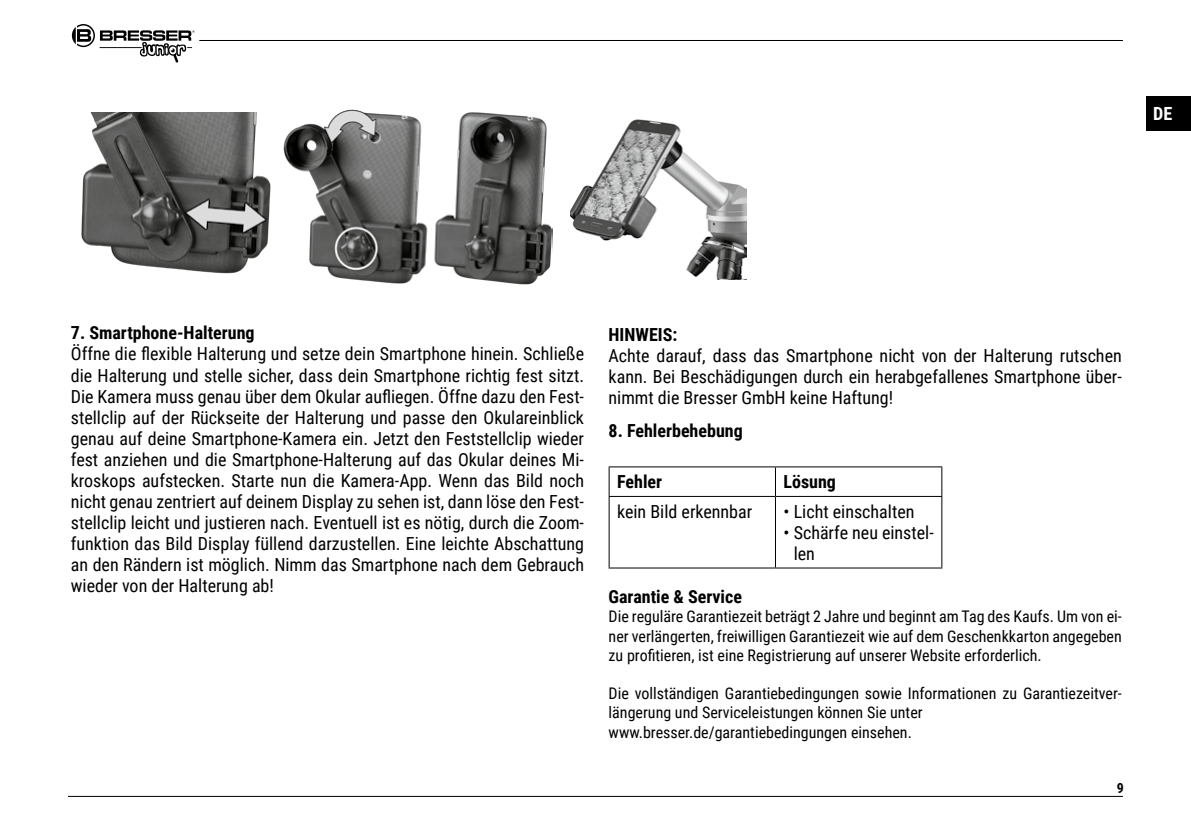
<style>
.page{position:relative;width:1191px;height:840px;background:#fff}
.page>*{position:absolute;margin:0;border:0;box-sizing:border-box;transform-origin:0 0}
.t1{font:700 18.2px "Roboto Condensed";color:#fff}
.t2{font:18px/21px "Roboto Condensed";color:#000;text-align:justify}
.t3{font:700 18px "Roboto Condensed";color:#000}
.t4{font:16px/19.2px "Roboto Condensed";color:#000;text-align:justify}
.t5{font:700 14px "Roboto Condensed";color:#000}
</style>
<div class="page">
<hr style="left:68px;top:795px;width:1055px;height:1px;background:#000">
<hr style="left:199px;top:40px;width:924px;height:1px;background:#000">
<svg style="left:72px;top:24px;width:123px;height:38px"></svg>
<div style="left:1146px;top:96px;width:45px;height:35px;background:#000"></div>
<img style="left:81px;top:113px;width:190px;height:161px">
<img style="left:284px;top:110px;width:269px;height:175px">
<img style="left:570px;top:119px;width:176px;height:161px">
<hr style="left:608px;top:466px;width:167px;height:1px;background:#000">
<svg style="left:608px;top:467px;width:1px;height:28px"></svg>
<hr style="left:775px;top:466px;width:167px;height:1px;background:#000">
<svg style="left:775px;top:467px;width:1px;height:28px"></svg>
<svg style="left:941px;top:467px;width:1px;height:28px"></svg>
<hr style="left:608px;top:495px;width:167px;height:1px;background:#000">
<hr style="left:608px;top:496px;width:1px;height:71px;background:#000">
<hr style="left:775px;top:495px;width:167px;height:1px;background:#000">
<hr style="left:775px;top:496px;width:1px;height:71px;background:#000">
<hr style="left:941px;top:496px;width:1px;height:71px;background:#000">
<hr style="left:608px;top:567px;width:167px;height:1px;background:#000">
<hr style="left:775px;top:567px;width:167px;height:1px;background:#000">
<p class="t1" style="left:1153px;top:101px;width:21px">DE</p>
<p class="t3" style="left:71px;top:320px;width:185px">7. Smartphone-Halterung</p>
<p class="t2" style="left:71px;top:343px;width:515px">Öffne die flexible Halterung und setze dein Smartphone hinein. Schließe die Halterung und stelle sicher, dass dein Smartphone richtig fest sitzt.<br>Die Kamera muss genau über dem Okular aufliegen. Öffne dazu den Fest&shy;stellclip auf der Rückseite der Halterung und passe den Okulareinblick genau auf deine Smartphone-Kamera ein. Jetzt den Feststellclip wieder fest anziehen und die Smartphone-Halterung auf das Okular deines Mi&shy;kroskops aufstecken. Starte nun die Kamera-App. Wenn das Bild noch nicht genau zentriert auf deinem Display zu sehen ist, dann löse den Fest&shy;stellclip leicht und justieren nach. Eventuell ist es nötig, durch die Zoom&shy;funktion das Bild Display füllend darzustellen. Eine leichte Abschattung an den Rändern ist möglich. Nimm das Smartphone nach dem Gebrauch wieder von der Halterung ab!</p>
<p class="t3" style="left:608px;top:322px;width:70px">HINWEIS:</p>
<p class="t2" style="left:608px;top:344px;width:515px">Achte darauf, dass das Smartphone nicht von der Halterung rutschen kann. Bei Beschädigungen durch ein herabgefallenes Smartphone über&shy;nimmt die Bresser GmbH keine Haftung!</p>
<p class="t3" style="left:608px;top:418px;width:136px">8. Fehlerbehebung</p>
<p class="t3" style="left:617px;top:469px;width:46px">Fehler</p>
<p class="t3" style="left:783px;top:469px;width:54px">Lösung</p>
<p class="t2" style="left:617px;top:500px;width:137px">kein Bild erkennbar</p>
<p class="t2" style="left:783px;top:500px;width:132px">• Licht einschalten</p>
<p class="t2" style="left:793px;top:521px;width:142px;text-indent:-10px">• Schärfe neu einstel&shy;len</p>
<p class="t3" style="left:608px;top:583px;width:135px">Garantie &amp; Service</p>
<p class="t4" style="left:608px;top:606px;width:515px">Die reguläre Garantiezeit beträgt 2 Jahre und beginnt am Tag des Kaufs. Um von ei&shy;ner verlängerten, freiwilligen Garantiezeit wie auf dem Geschenkkarton angegeben zu profitieren, ist eine Registrierung auf unserer Website erforderlich.</p>
<p class="t4" style="left:608px;top:683px;width:515px;text-align:left">Die vollständigen Garantiebedingungen sowie Informationen zu Garantiezeitver&shy;längerung und Serviceleistungen können Sie unter www.bresser.de/garantiebedingungen einsehen.</p>
<p class="t5" style="left:1116px;top:778px;width:9px">9</p>
</div>
